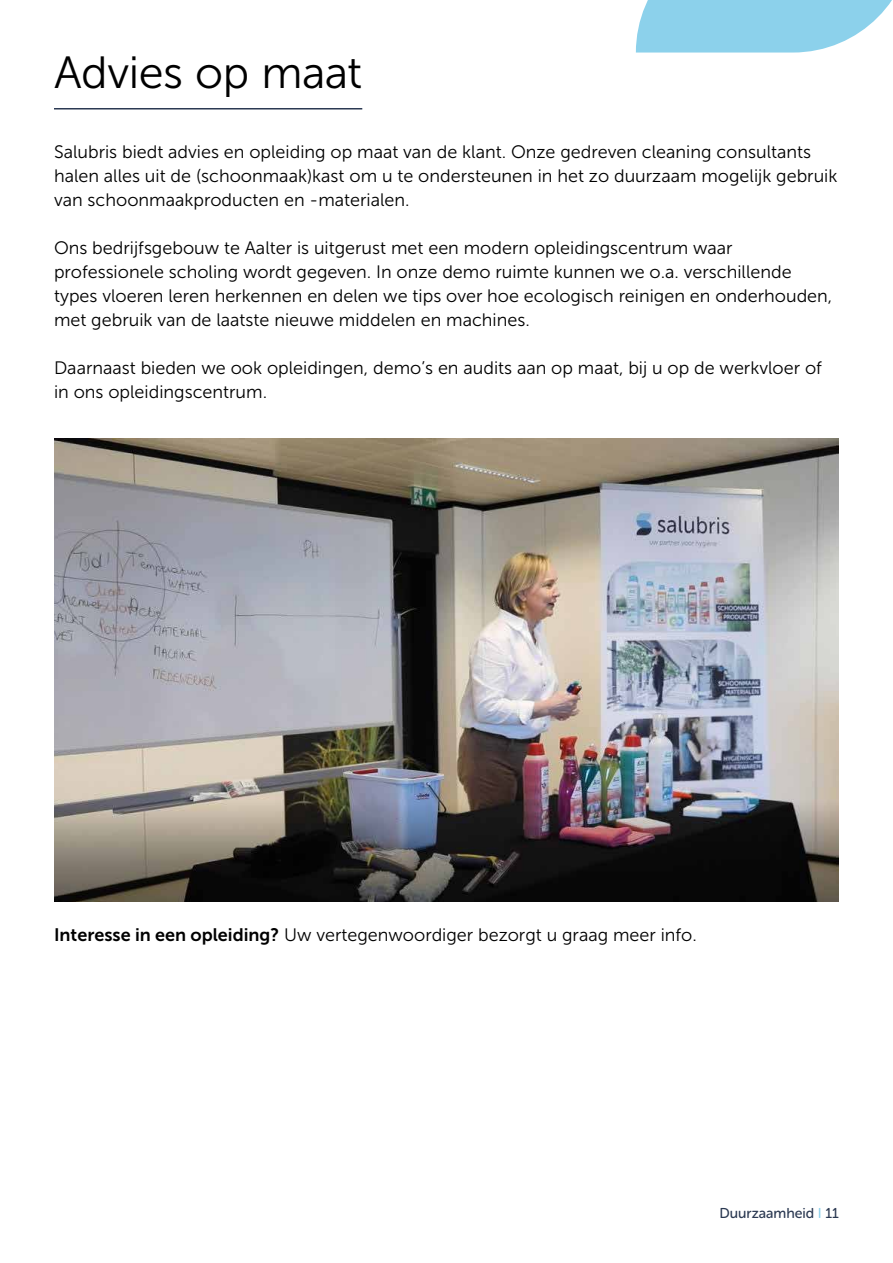
<style>
.page{position:relative;width:893px;height:1263px;background:#fff}
.page>*{position:absolute;margin:0;border:0;box-sizing:border-box;transform-origin:0 0}
.t1{font:45px "Museo Sans 300";letter-spacing:-.01em;color:#000}
.t2{font:18px/24px "Museo Sans 300";color:#000}
.t3{font:14.25px "Museo Sans Rounded 500";color:#2b3952}
.s1{font-family:"Museo Sans 700"}
.s2{color:#8cd1eb}
</style>
<div class="page">
<svg style="left:636px;top:0;width:256px;height:53px;background:#9bd7ed"></svg>
<hr style="left:54px;top:108px;width:308px;height:2px;background:#2b3952">
<img style="left:54px;top:438px;width:785px;height:463px">
<h1 class="t1" style="left:54px;top:48px;width:310px">Advies op maat</h1>
<p class="t2" style="left:54px;top:140px;width:785px">Salubris biedt advies en opleiding op maat van de klant. Onze gedreven cleaning consultants halen alles uit de (schoonmaak)kast om u te ondersteunen in het zo duurzaam mogelijk gebruik van schoonmaakproducten en -materialen.</p>
<p class="t2" style="left:54px;top:236px;width:780px">Ons bedrijfsgebouw te Aalter is uitgerust met een modern opleidingscentrum waar professionele scholing wordt gegeven. In onze demo ruimte kunnen we o.a. verschillende types vloeren leren herkennen en delen we tips over hoe ecologisch reinigen en onderhouden, met gebruik van de laatste nieuwe middelen en machines.</p>
<p class="t2" style="left:54px;top:356px;width:769px">Daarnaast bieden we ook opleidingen, demo’s en audits aan op maat, bij u op de werkvloer of in ons opleidingscentrum.</p>
<p class="t2" style="left:54px;top:922px;width:644px"><span class="s1">Interesse in een opleiding?</span> Uw vertegenwoordiger bezorgt u graag meer info.</p>
<p class="t3" style="left:719px;top:1205px;width:121px">Duurzaamheid <span class="s2">I</span> 11</p>
</div>
